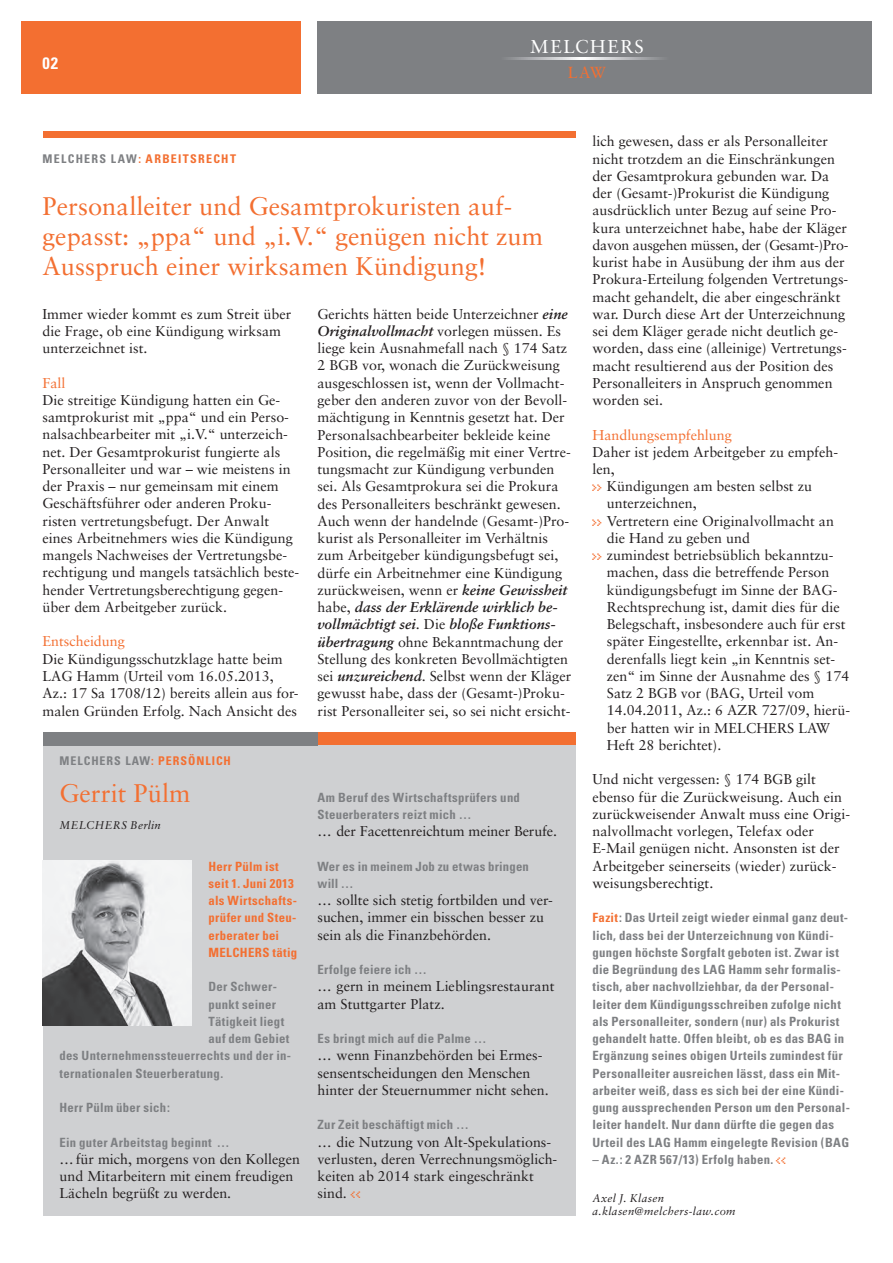
<style>
.page{position:relative;width:893px;height:1263px;background:#fff}
.page>*{position:absolute;margin:0;border:0;box-sizing:border-box;transform-origin:0 0}
.t1{font:25.5px/30px "Sabon";color:#f36f31}
.t2{font:18.6px "Sabon";letter-spacing:.085em;color:#fff}
.t3{font:700 condensed 16.5px "Univers";color:#fff}
.t4{font:16.05px "Sabon";color:#f36f31}
.t5{font:14.25px/17.2px "Sabon";color:#231f20}
.t6{font:14.25px "Sabon";color:#f36f31}
.t7{font:700 condensed 12.75px/17.2px "Univers";letter-spacing:.025em;color:#7e8083}
.t8{font:700 condensed 12.75px/17.2px "Univers";letter-spacing:.03em;color:#f36f31}
.t9{font:700 condensed 12px "Univers";letter-spacing:.105em;color:#f36f31}
.t10{font:700 condensed 12px "Univers";letter-spacing:.08em;color:#7e8083}
.t11{font:italic 11.25px/12.8px "Sabon";letter-spacing:.03em;color:#231f20}
.s1{color:#7e8083}
.s2{color:#f36f31}
.s3{font-weight:700;font-style:italic}
.s4{font-family:"Eboy EXT Alpha";font-size:10.5px;color:#f36f31}
.s5{font-family:"Eboy EXT Alpha";font-weight:400;font-stretch:normal;font-size:10.5px;color:#f36f31}
</style>
<div class="page">
<div style="left:21px;top:21px;width:279px;height:73px;background:#f36f31"></div>
<div style="left:317px;top:22px;width:555px;height:72px;background:#7e8083"></div>
<svg style="left:508px;top:58px;width:154px;height:2px"></svg>
<div style="left:43px;top:132px;width:532px;height:6px;background:#f36f31"></div>
<div style="left:43px;top:745px;width:532px;height:471px;background:#cfd0d2"></div>
<div style="left:43px;top:733px;width:274px;height:12px;background:#7e8083"></div>
<hr style="left:43px;top:745px;width:274px;height:1px;background:#7e8083">
<div style="left:317px;top:733px;width:258px;height:12px;background:#f36f31"></div>
<img style="left:43px;top:860px;width:149px;height:166px">
<p class="t3" style="left:43px;top:53px;width:17px">02</p>
<h2 class="t2" style="left:530px;top:36px;width:115px">MELCHERS</h2>
<p class="t4" style="left:568px;top:63px;width:40px">LAW</p>
<p class="t9" style="left:43px;top:152px;width:195px"><span class="s1">MELCHERS LAW</span>: ARBEITSRECHT</p>
<h1 class="t1" style="left:43px;top:191px;width:502px">Personalleiter und Gesamtprokuristen auf&shy;gepasst: „ppa“ und „i.V.“ genügen nicht zum<br>Ausspruch einer wirksamen Kündigung!</h1>
<p class="t5" style="left:43px;top:305px;width:250px">Immer wieder kommt es zum Streit über die Frage, ob eine Kündigung wirksam unterzeichnet ist.</p>
<p class="t6" style="left:43px;top:374px;width:24px">Fall</p>
<p class="t5" style="left:43px;top:391px;width:258px">Die streitige Kündigung hatten ein Ge&shy;samtprokurist mit „ppa“ und ein Perso&shy;nalsachbearbeiter mit „i.V.“ unterzeich&shy;net. Der Gesamtprokurist fungierte als Personalleiter und war – wie meistens in der Praxis – nur gemeinsam mit einem Geschäftsführer oder anderen Proku&shy;risten vertretungsbefugt. Der Anwalt eines Arbeitnehmers wies die Kündigung mangels Nachweises der Vertretungsbe&shy;rechtigung und mangels tatsächlich beste&shy;hender Vertretungsberechtigung gegen&shy;über dem Arbeitgeber zurück.</p>
<p class="t6" style="left:43px;top:633px;width:84px">Entscheidung</p>
<p class="t5" style="left:43px;top:650px;width:258px">Die Kündigungsschutzklage hatte beim LAG Hamm (Urteil vom 16.05.2013, Az.: 17 Sa 1708/12) bereits allein aus for&shy;malen Gründen Erfolg. Nach Ansicht des</p>
<p class="t10" style="left:60px;top:753px;width:173px">MELCHERS LAW<span class="s2">: PERSÖNLICH</span></p>
<h1 class="t1" style="left:60px;top:777px;width:132px">Gerrit Pülm</h1>
<p class="t11" style="left:60px;top:819px;width:103px">MELCHERS Berlin</p>
<p class="t8" style="left:209px;top:857px;width:90px">Herr Pülm ist seit 1. Juni 2013 als Wirtschafts&shy;prüfer und Steu&shy;erberater bei<br>MELCHERS tätig</p>
<p class="t7" style="left:209px;top:978px;width:70px">Der Schwer-</p>
<p class="t7" style="left:209px;top:995px;width:69px">punkt seiner</p>
<p class="t7" style="left:209px;top:1013px;width:77px">Tätigkeit liegt</p>
<p class="t7" style="left:209px;top:1030px;width:82px">auf dem Gebiet</p>
<p class="t7" style="left:60px;top:1047px;width:233px">des Unternehmenssteuerrechts und der in-</p>
<p class="t7" style="left:60px;top:1064px;width:165px">ternationalen Steuerberatung.</p>
<p class="t7" style="left:60px;top:1099px;width:112px">Herr Pülm über sich:</p>
<p class="t7" style="left:60px;top:1133px;width:171px">Ein guter Arbeitstag beginnt …</p>
<p class="t5" style="left:60px;top:1150px;width:242px">… für mich, morgens von den Kollegen und Mitarbeitern mit einem freudigen<br>Lächeln begrüßt zu werden.</p>
<p class="t5" style="left:317px;top:305px;width:255px">Gerichts hätten beide Unterzeichner <span class="s3">eine Originalvollmacht</span> vorlegen müssen. Es liege kein Ausnahmefall nach § 174 Satz 2 BGB vor, wonach die Zurückweisung ausgeschlossen ist, wenn der Vollmacht&shy;geber den anderen zuvor von der Bevoll&shy;mächtigung in Kenntnis gesetzt hat. Der Personalsachbearbeiter bekleide keine Position, die regelmäßig mit einer Vertre&shy;tungsmacht zur Kündigung verbunden sei. Als Gesamtprokura sei die Prokura des Personalleiters beschränkt gewesen.<br>Auch wenn der handelnde (Gesamt-)Pro&shy;kurist als Personalleiter im Verhältnis zum Arbeitgeber kündigungsbefugt sei, dürfe ein Arbeitnehmer eine Kündigung zurückweisen, wenn er <span class="s3">keine Gewissheit </span>habe, <span class="s3">dass der Erklärende wirklich be&shy;vollmächtigt sei</span>. Die <span class="s3">bloße Funktions&shy;übertragung</span> ohne Bekanntmachung der Stellung des konkreten Bevollmächtigten sei <span class="s3">unzureichend</span>. Selbst wenn der Kläger gewusst habe, dass der (Gesamt-)Proku&shy;rist Personalleiter sei, so sei nicht ersicht-</p>
<p class="t7" style="left:317px;top:788px;width:204px">Am Beruf des Wirtschaftsprüfers und<br>Steuerberaters reizt mich …</p>
<p class="t5" style="left:317px;top:822px;width:241px">… der Facettenreichtum meiner Berufe.</p>
<p class="t7" style="left:317px;top:857px;width:213px">Wer es in meinem Job zu etwas bringen will …</p>
<p class="t5" style="left:317px;top:891px;width:237px">… sollte sich stetig fortbilden und ver&shy;suchen, immer ein bisschen besser zu sein als die Finanzbehörden.</p>
<p class="t7" style="left:317px;top:961px;width:111px">Erfolge feiere ich …</p>
<p class="t5" style="left:317px;top:978px;width:238px">… gern in meinem Lieblingsrestaurant am Stuttgarter Platz.</p>
<p class="t7" style="left:317px;top:1030px;width:171px">Es bringt mich auf die Palme …</p>
<p class="t5" style="left:317px;top:1047px;width:233px">… wenn Finanzbehörden bei Ermes&shy;sensentscheidungen den Menschen hinter der Steuernummer nicht sehen.</p>
<p class="t7" style="left:317px;top:1116px;width:153px">Zur Zeit beschäftigt mich …</p>
<p class="t5" style="left:317px;top:1133px;width:241px">… die Nutzung von Alt-Spekulations&shy;verlusten, deren Verrechnungsmöglich&shy;keiten ab 2014 stark eingeschränkt sind. <span class="s4">&lt;&lt;</span></p>
<p class="t5" style="left:592px;top:133px;width:258px">lich gewesen, dass er als Personalleiter nicht trotzdem an die Einschränkungen der Gesamtprokura gebunden war. Da der (Gesamt-)Prokurist die Kündigung ausdrücklich unter Bezug auf seine Pro&shy;kura unterzeichnet habe, habe der Kläger davon ausgehen müssen, der (Gesamt-)Pro&shy;kurist habe in Ausübung der ihm aus der Prokura-Erteilung folgenden Vertretungs&shy;macht gehandelt, die aber eingeschränkt war. Durch diese Art der Unterzeichnung sei dem Kläger gerade nicht deutlich ge&shy;worden, dass eine (alleinige) Vertretungs&shy;macht resultierend aus der Position des Personalleiters in Anspruch genommen worden sei.</p>
<p class="t6" style="left:592px;top:426px;width:141px">Handlungsempfehlung</p>
<p class="t5" style="left:592px;top:443px;width:247px">Daher ist jedem Arbeitgeber zu empfeh-</p>
<p class="t5" style="left:592px;top:460px;width:24px">len,</p>
<p class="t5" style="left:592px;top:477px;width:221px"><span class="s4">&gt;&gt;</span> Kündigungen am besten selbst zu</p>
<p class="t5" style="left:607px;top:495px;width:91px">unterzeichnen,</p>
<p class="t5" style="left:592px;top:512px;width:243px"><span class="s4">&gt;&gt;</span> Vertretern eine Originalvollmacht an</p>
<p class="t5" style="left:607px;top:529px;width:145px">die Hand zu geben und</p>
<p class="t5" style="left:592px;top:546px;width:242px"><span class="s4">&gt;&gt;</span> zumindest betriebsüblich bekanntzu-</p>
<p class="t5" style="left:607px;top:564px;width:224px">machen, dass die betreffende Person</p>
<p class="t5" style="left:607px;top:581px;width:232px">kündigungsbefugt im Sinne der BAG-</p>
<p class="t5" style="left:607px;top:598px;width:235px">Rechtsprechung ist, damit dies für die</p>
<p class="t5" style="left:607px;top:615px;width:240px">Belegschaft, insbesondere auch für erst</p>
<p class="t5" style="left:607px;top:633px;width:233px">später Eingestellte, erkennbar ist. An-</p>
<p class="t5" style="left:607px;top:650px;width:230px">derenfalls liegt kein „in Kenntnis set-</p>
<p class="t5" style="left:607px;top:667px;width:244px">zen“ im Sinne der Ausnahme des § 174</p>
<p class="t5" style="left:607px;top:684px;width:209px">Satz 2 BGB vor (BAG, Urteil vom</p>
<p class="t5" style="left:607px;top:702px;width:245px">14.04.2011, Az.: 6 AZR 727/09, hierü-</p>
<p class="t5" style="left:607px;top:719px;width:225px">ber hatten wir in MELCHERS LAW</p>
<p class="t5" style="left:607px;top:736px;width:116px">Heft 28 berichtet).</p>
<p class="t5" style="left:592px;top:771px;width:259px">Und nicht vergessen: § 174 BGB gilt ebenso für die Zurückweisung. Auch ein zurückweisender Anwalt muss eine Origi&shy;nalvollmacht vorlegen, Telefax oder E-Mail genügen nicht. Ansonsten ist der Arbeitgeber seinerseits (wieder) zurück&shy;weisungsberechtigt.</p>
<p class="t7" style="left:592px;top:909px;width:259px"><span class="s2">Fazit</span>: Das Urteil zeigt wieder einmal ganz deut&shy;lich, dass bei der Unterzeichnung von Kündi&shy;gungen höchste Sorgfalt geboten ist. Zwar ist die Begründung des LAG Hamm sehr formalis&shy;tisch, aber nachvollziehbar, da der Personal&shy;leiter dem Kündigungsschreiben zufolge nicht als Personalleiter, sondern (nur) als Prokurist gehandelt hatte. Offen bleibt, ob es das BAG in Ergänzung seines obigen Urteils zumindest für Personalleiter ausreichen lässt, dass ein Mit&shy;arbeiter weiß, dass es sich bei der eine Kündi&shy;gung aussprechenden Person um den Personal&shy;leiter handelt. Nur dann dürfte die gegen das Urteil des LAG Hamm eingelegte Revision (BAG</p>
<p class="t7" style="left:592px;top:1151px;width:196px">– Az.: 2 AZR 567/13) Erfolg haben. <span class="s5">&lt;&lt;</span></p>
<p class="t11" style="left:592px;top:1192px;width:145px">Axel J. Klasen a.klasen@melchers-law.com</p>
</div>
